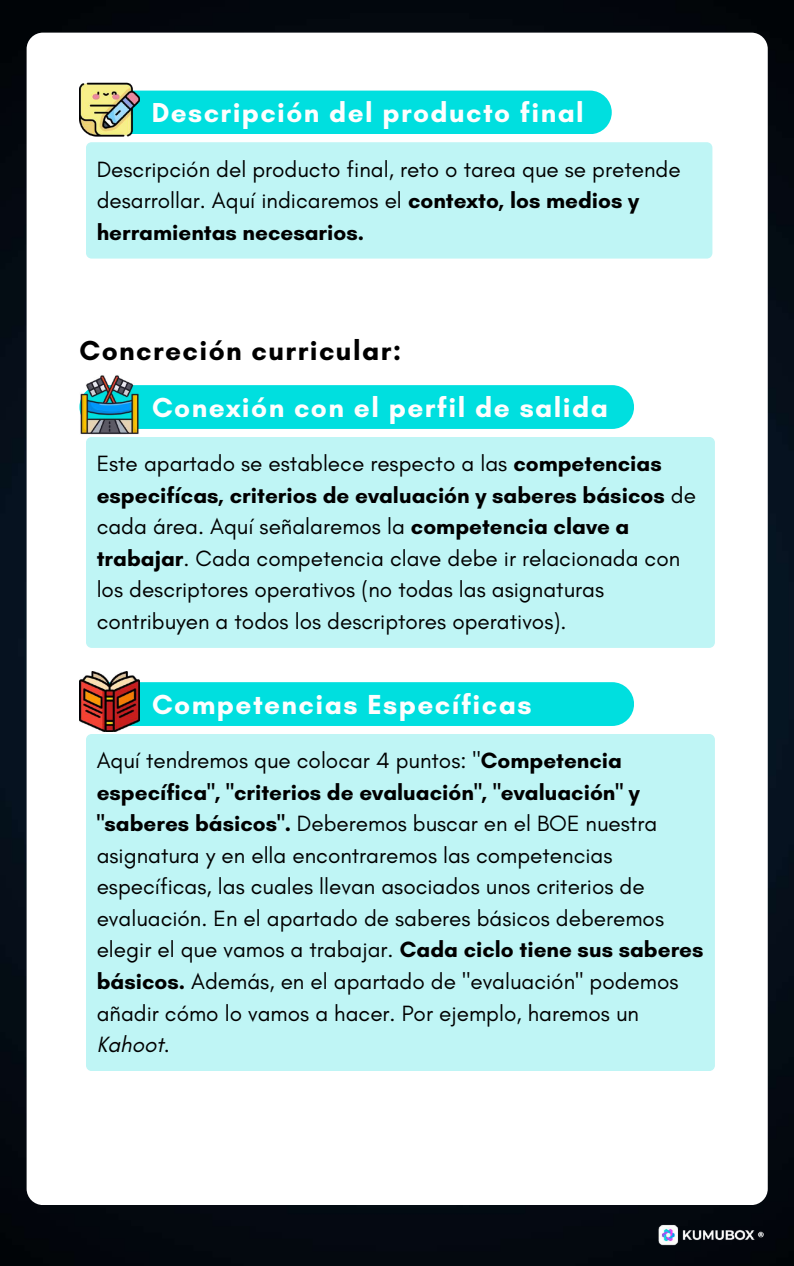
<style>
.page{position:relative;width:794px;height:1266px;background:#fff}
.page>*{position:absolute;margin:0;border:0;box-sizing:border-box;transform-origin:0 0}
.t1{font:700 28.05px "Glacial Indifference";letter-spacing:.05em;color:#fefefe}
.t2{font:700 28.05px "Glacial Indifference";letter-spacing:.05em;color:#000}
.t3{font:700 27.9px "Glacial Indifference";letter-spacing:.05em;color:#fefefe}
.t4{font:22.5px/31.5px "Glacial Indifference";color:#000}
.s1{font-weight:700}
.s2{font-style:italic}
</style>
<div class="page">
<img style="left:0;top:0;width:793px;height:1266px">
<div style="left:27px;top:33px;width:740px;height:1172px;background:#fff;border-radius:16px"></div>
<img style="left:656px;top:1221px;width:111px;height:25px">
<div style="left:79px;top:91px;width:532px;height:43px;background:#00dfdf;border-radius:22px"></div>
<img style="left:79px;top:82px;width:60px;height:55px">
<div style="left:86px;top:142px;width:625px;height:116px;background:#bff5f5"></div>
<div style="left:79px;top:385px;width:554px;height:44px;background:#00dfdf;border-radius:22px"></div>
<img style="left:79px;top:375px;width:60px;height:59px">
<div style="left:86px;top:437px;width:628px;height:211px;background:#bff5f5;border-radius:6px"></div>
<div style="left:79px;top:682px;width:554px;height:44px;background:#00dfdf;border-radius:22px"></div>
<img style="left:79px;top:671px;width:60px;height:60px">
<div style="left:86px;top:734px;width:628px;height:337px;background:#bff5f5;border-radius:6px"></div>
<p class="t3" style="left:152px;top:95px;width:433px">Descripción del producto final</p>
<p class="t4" style="left:97px;top:153px;width:585px">Descripción del producto final, reto o tarea que se pretende desarrollar. Aquí indicaremos el <span class="s1">contexto, los medios y herramientas necesarios.</span></p>
<p class="t2" style="left:79px;top:333px;width:323px">Concreción curricular:</p>
<p class="t1" style="left:152px;top:390px;width:457px">Conexión con el perfil de salida</p>
<p class="t4" style="left:97px;top:448px;width:600px">Este apartado se establece respecto a las <span class="s1">competencias especifícas, criterios de evaluación y saberes básicos</span> de cada área. Aquí señalaremos la <span class="s1">competencia clave a trabajar</span>. Cada competencia clave debe ir relacionada con los descriptores operativos (no todas las asignaturas contribuyen a todos los descriptores operativos).</p>
<p class="t1" style="left:152px;top:687px;width:381px">Competencias Específicas</p>
<p class="t4" style="left:97px;top:744px;width:608px">Aquí tendremos que colocar 4 puntos: "<span class="s1">Competencia específica", "criterios de evaluación", "evaluación" y "saberes básicos".</span> Deberemos buscar en el BOE nuestra asignatura y en ella encontraremos las competencias específicas, las cuales llevan asociados unos criterios de evaluación. En el apartado de saberes básicos deberemos elegir el que vamos a trabajar. <span class="s1">Cada ciclo tiene sus saberes básicos.</span> Además, en el apartado de "evaluación" podemos añadir cómo lo vamos a hacer. Por ejemplo, haremos un <span class="s2">Kahoot</span>.</p>
</div>
